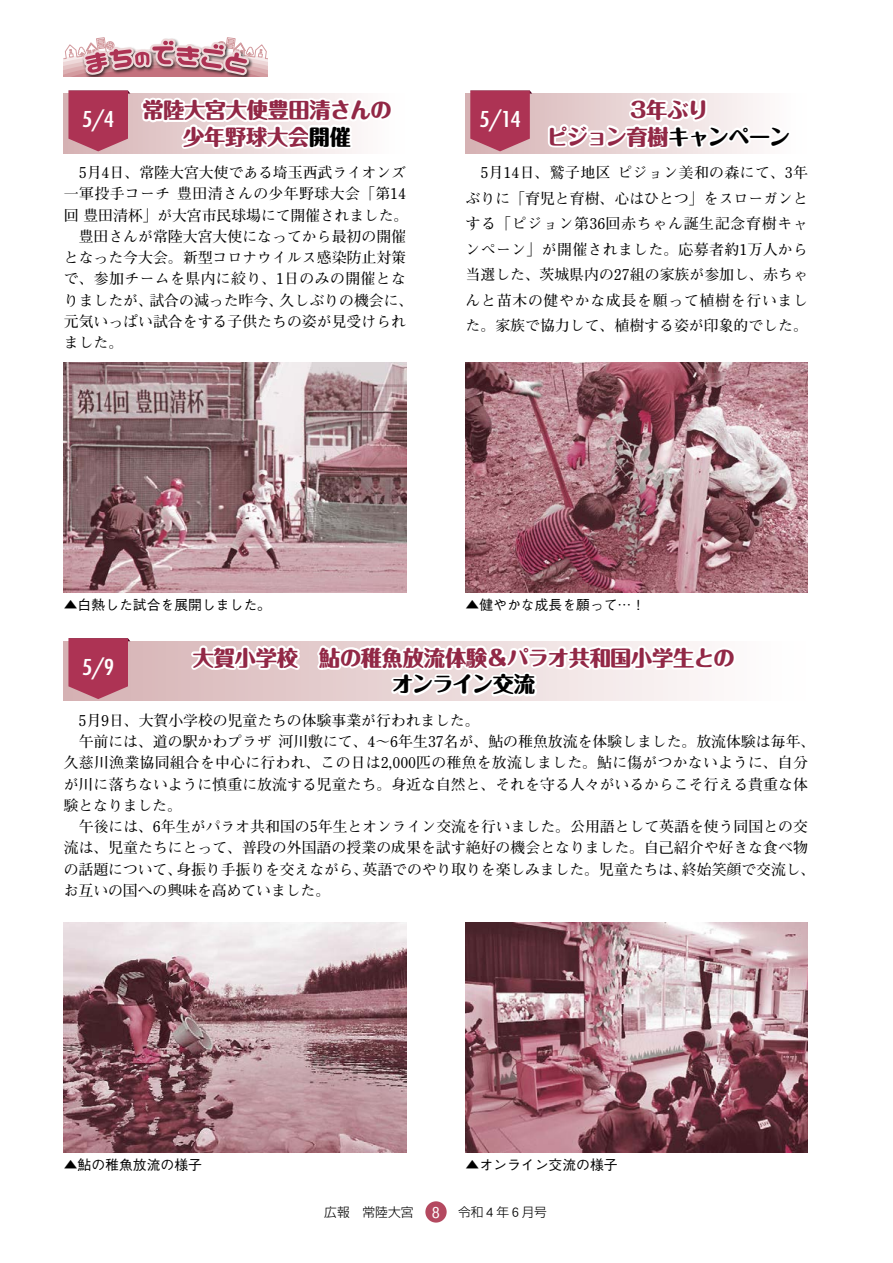
<style>
.page{position:relative;width:893px;height:1263px;background:#fff}
.page>*{position:absolute;margin:0;border:0;box-sizing:border-box;transform-origin:0 0}
.t1{font:800 21.3px "Maru Fo Pro";letter-spacing:-.02em;color:#922846}
.t2{font:800 21.3px/26.5px "Maru Fo Pro";letter-spacing:-.04em;color:#922846;text-align:center}
.t3{font:500 condensed 21.3px "Futura";color:#fff;scale:1.2 1}
.t4{font:800 21.3px "Maru Fo Pro";letter-spacing:-.05em;color:#000}
.t5{font:700 14.85px/21.3px "Futo Min A101 Pro";color:#000}
.t6{font:500 13.8px "Gothic BBB Pro";color:#000}
.t7{font:300 12.75px "Shin Go Pro";color:#000}
.s1{color:#000}
.s2{font-family:"Gothic BBB Pro";font-weight:500;font-size:14.85px;color:#fff}
.s3{font-family:"Heisei Kaku Go Std W3";font-weight:400}
</style>
<div class="page">
<div style="left:64px;top:641px;width:124px;height:60px;background:#dababc"></div>
<div style="left:64px;top:94px;width:342px;height:59px;background:linear-gradient(to bottom,#fffefe,#fffefe)"></div>
<svg style="left:466px;top:94px;width:293px;height:59px"></svg>
<svg style="left:68px;top:638px;width:62px;height:61px;background:#b24461"></svg>
<svg style="left:470px;top:91px;width:62px;height:60px;background:#b24561"></svg>
<img style="left:64px;top:363px;width:342px;height:229px">
<img style="left:64px;top:923px;width:342px;height:229px">
<img style="left:466px;top:363px;width:342px;height:229px">
<img style="left:466px;top:923px;width:342px;height:229px">
<svg style="left:64px;top:37px;width:331px;height:114px"></svg>
<svg style="left:188px;top:395px;width:550px;height:306px"></svg>
<svg style="left:546px;top:93px;width:207px;height:61px"></svg>
<div style="left:748px;top:133px;width:23px;height:7px;border:4px solid #fff"></div>
<svg style="left:767px;top:133px;width:4px;height:7px"></svg>
<div style="left:425px;top:1201px;width:22px;height:21px;background:#b44960;border-radius:50%"></div>
<h1 class="t3" style="left:82px;top:105px;width:29px">5/4</h1>
<h1 class="t1" style="left:142px;top:93px;width:251px">常陸大宮大使豊田清さんの</h1>
<h1 class="t3" style="left:479px;top:105px;width:36px">5/14</h1>
<h1 class="t1" style="left:183px;top:120px;width:169px">少年野球大会<span class="s1">開催</span></h1>
<h1 class="t2" style="left:547px;top:94px;width:245px">3年ぶり<br>ピジョン育樹<span class="s1">キャンペーン</span></h1>
<p class="t5" style="left:64px;top:160px;width:351px">　5月4日、常陸大宮大使である埼玉西武ライオンズ一軍投手コーチ 豊田清さんの少年野球大会「第14回 豊田清杯」が大宮市民球場にて開催されました。　豊田さんが常陸大宮大使になってから最初の開催となった今大会。新型コロナウイルス感染防止対策で、参加チームを県内に絞り、1日のみの開催となりましたが、試合の減った昨今、久しぶりの機会に、元気いっぱい試合をする子供たちの姿が見受けられました。</p>
<p class="t5" style="left:466px;top:158px;width:344px;line-height:25.5px;text-align:justify">　5月14日、鷲子地区 ピジョン美和の森にて、3年ぶりに「育児と育樹、心はひとつ」をスローガンとする「ピジョン第36回赤ちゃん誕生記念育樹キャンペーン」が開催されました。応募者約1万人から当選した、茨城県内の27組の家族が参加し、赤ちゃんと苗木の健やかな成長を願って植樹を行いました。家族で協力して、植樹する姿が印象的でした。</p>
<p class="t6" style="left:64px;top:593px;width:209px">▲白熱した試合を展開しました。</p>
<p class="t6" style="left:466px;top:593px;width:181px">▲健やかな成長を願って…！</p>
<h1 class="t3" style="left:82px;top:653px;width:29px">5/9</h1>
<h1 class="t1" style="left:193px;top:641px;width:543px">大賀小学校　鮎の稚魚放流体験＆パラオ共和国小学生との</h1>
<h1 class="t4" style="left:392px;top:667px;width:145px">オンライン交流</h1>
<p class="t5" style="left:64px;top:708px;width:753px">　5月9日、大賀小学校の児童たちの体験事業が行われました。<br>　午前には、道の駅かわプラザ 河川敷にて、4～6年生37名が、鮎の稚魚放流を体験しました。放流体験は毎年、久慈川漁業協同組合を中心に行われ、この日は2,000匹の稚魚を放流しました。鮎に傷がつかないように、自分が川に落ちないように慎重に放流する児童たち。身近な自然と、それを守る人々がいるからこそ行える貴重な体験となりました。<br>　午後には、6年生がパラオ共和国の5年生とオンライン交流を行いました。公用語として英語を使う同国との交流は、児童たちにとって、普段の外国語の授業の成果を試す絶好の機会となりました。自己紹介や好きな食べ物の話題について、身振り手振りを交えながら、英語でのやり取りを楽しみました。児童たちは、終始笑顔で交流し、お互いの国への興味を高めていました。</p>
<p class="t6" style="left:64px;top:1153px;width:140px">▲鮎の稚魚放流の様子</p>
<p class="t6" style="left:466px;top:1153px;width:154px">▲オンライン交流の様子</p>
<p class="t7" style="left:324px;top:1201px;width:91px">広報　常陸大宮</p>
<p class="t7" style="left:432px;top:1201px;width:116px"><span class="s2">8</span> 令和<span class="s3">４</span>年<span class="s3">６</span>月号</p>
</div>
